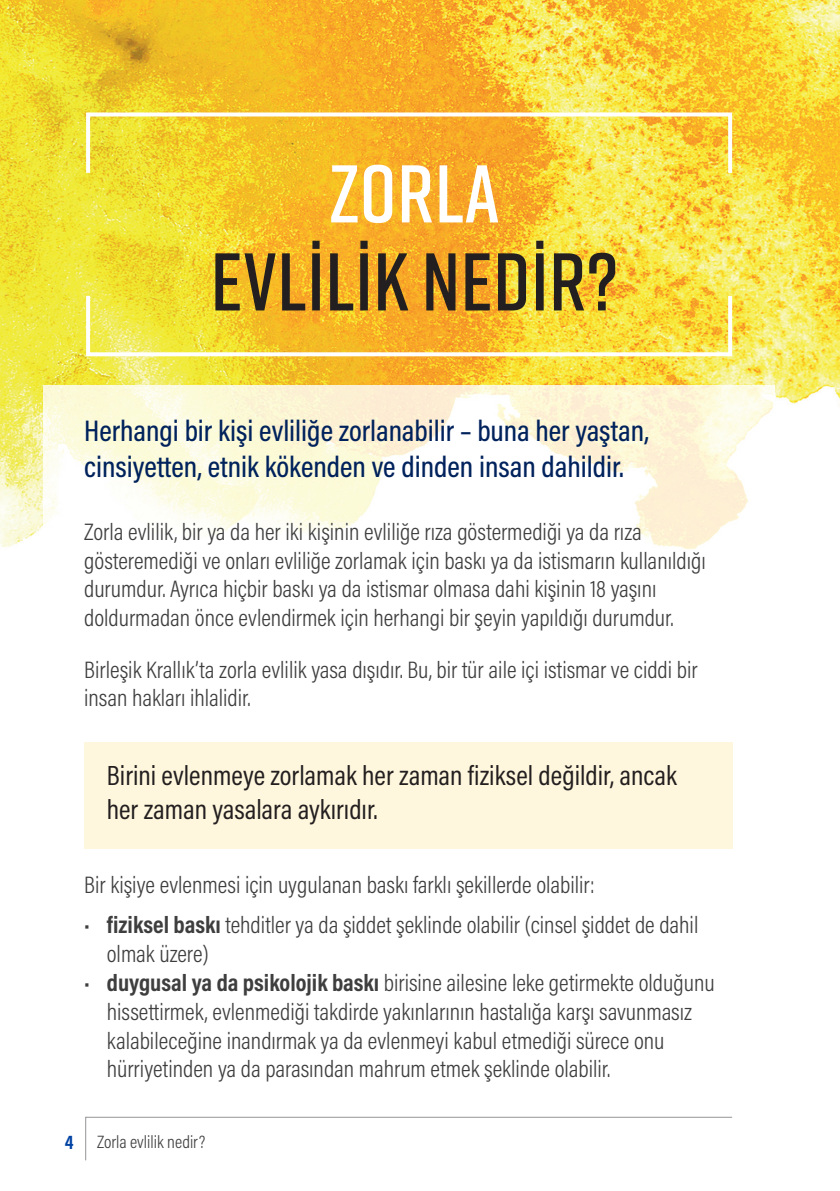
<style>
.page{position:relative;width:840px;height:1191px;background:#fff}
.page>*{position:absolute;margin:0;border:0;box-sizing:border-box;transform-origin:0 0}
.t1{font:600 81.6px/88px "Rift";letter-spacing:.01em;color:#231f20;text-align:center}
.Stand_first{font:500 30px/36px "Acumin Pro Cond";color:#00225c}
.Paragraph_shading_ye{font:28px/33.6px "Acumin Pro Cond";color:#231f20}
.Body_copy{font:300 24px/28.8px "Acumin Pro Cond";color:#3e3e3f}
.t2{font:300 18px "Acumin Pro Cond";color:#3e3e3f}
.s1{color:#fff}
.s2{font-weight:700}
.s3{font-weight:700;font-size:20px;color:#0042a3}
</style>
<div class="page">
<img style="left:0;top:0;width:839px;height:547px">
<svg style="left:43px;top:386px;width:730px;height:463px"></svg>
<div style="left:86px;top:112px;width:645px;height:63px;border:4px solid #fff"></div>
<div style="left:86px;top:294px;width:645px;height:62px;border:4px solid #fff"></div>
<svg style="left:85px;top:1116px;width:647px;height:45px"></svg>
<div style="left:84px;top:742px;width:647px;height:107px;background:#fff7dd"></div>
<h1 class="t1" style="left:211px;top:148px;width:408px"><span class="s1">ZORLA<br></span>EVLİLİK NEDİR?</h1>
<p class="Stand_first" style="left:84px;top:412px;width:566px">Herhangi bir kişi evliliğe zorlanabilir – buna her yaştan, cinsiyetten, etnik kökenden ve dinden insan dahildir.</p>
<p class="Body_copy" style="left:84px;top:516px;width:623px">Zorla evlilik, bir ya da her iki kişinin evliliğe rıza göstermediği ya da rıza gösteremediği ve onları evliliğe zorlamak için baskı ya da istismarın kullanıldığı durumdur. Ayrıca hiçbir baskı ya da istismar olmasa dahi kişinin 18 yaşını doldurmadan önce evlendirmek için herhangi bir şeyin yapıldığı durumdur.</p>
<p class="Body_copy" style="left:84px;top:654px;width:614px">Birleşik Krallık’ta zorla evlilik yasa dışıdır. Bu, bir tür aile içi istismar ve ciddi bir insan hakları ihlalidir.</p>
<p class="Paragraph_shading_ye" style="left:107px;top:758px;width:571px">Birini evlenmeye zorlamak her zaman fiziksel değildir, ancak her zaman yasalara aykırıdır.</p>
<p class="Body_copy" style="left:84px;top:870px;width:512px">Bir kişiye evlenmesi için uygulanan baskı farklı şekillerde olabilir:</p>
<p class="Body_copy" style="left:107px;top:910px;width:592px;text-indent:-23px">• <span class="s2">fiziksel baskı</span> tehditler ya da şiddet şeklinde olabilir (cinsel şiddet de dahil olmak üzere)</p>
<p class="Body_copy" style="left:107px;top:968px;width:609px;text-indent:-23px">• <span class="s2">duygusal ya da psikolojik baskı</span> birisine ailesine leke getirmekte olduğunu hissettirmek, evlenmediği takdirde yakınlarının hastalığa karşı savunmasız kalabileceğine inandırmak ya da evlenmeyi kabul etmediği sürece onu hürriyetinden ya da parasından mahrum etmek şeklinde olabilir.</p>
<p class="t2" style="left:65px;top:1129px;width:142px"><span class="s3">4</span> Zorla evlilik nedir?</p>
</div>
